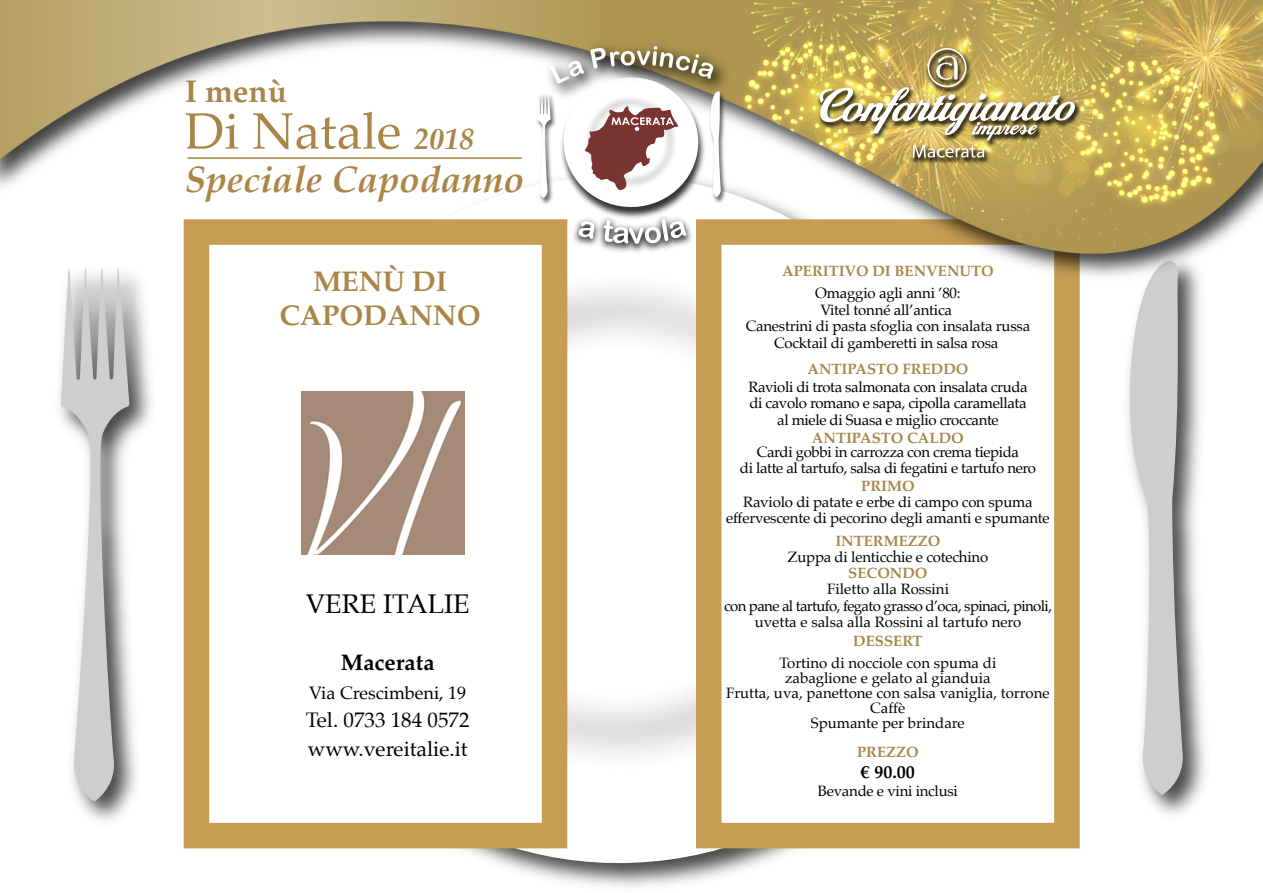
<style>
.page{position:relative;width:1263px;height:893px;background:#fff}
.page>*{position:absolute;margin:0;border:0;box-sizing:border-box;transform-origin:0 0}
.t1{font:51px "Palatino";color:#ab8548}
.t2{font:italic 700 37.5px "Palatino";color:#ab8548}
.t3{font:700 31.35px "Palatino";color:#ab8548}
.t4{font:700 28.5px/34.2px "Palatino";color:#ab8548;text-align:center}
.t5{font:27px "Palatino";color:#000}
.t6{font:700 22.5px "Palatino";color:#000}
.t7{font:21px/28.5px "Palatino";color:#000}
.t8{font:18px "Palatino";color:#000}
.t9{font:700 18px "Palatino";color:#000}
.t10{font:15px/16.5px "Palatino";letter-spacing:-.015em;color:#000;text-align:center}
.t11{font:700 15px "Palatino";color:#ab8548}
.s1{font-weight:700;font-style:italic;font-size:30px}
</style>
<div class="page">
<img style="left:59px;top:344px;width:93px;height:478px">
<svg style="left:61px;top:344px;width:68px;height:457px"></svg>
<img style="left:1147px;top:344px;width:59px;height:471px">
<svg style="left:1127px;top:344px;width:56px;height:451px"></svg>
<svg style="left:238px;top:848px;width:501px;height:38px"></svg>
<img style="left:272px;top:344px;width:497px;height:526px">
<div style="left:184px;top:219px;width:383px;height:629px;background:#fff;border:26px solid #c59e54"></div>
<svg style="left:685px;top:344px;width:395px;height:516px"></svg>
<img style="left:0;top:0;width:1263px;height:344px">
<img style="left:534px;top:52px;width:197px;height:196px">
<img style="left:496px;top:86px;width:98px;height:126px">
<img style="left:721px;top:87px;width:45px;height:124px">
<img style="left:579px;top:36px;width:48px;height:10px">
<img style="left:599px;top:40px;width:10px;height:6px">
<img style="left:609px;top:40px;width:16px;height:6px">
<img style="left:625px;top:40px;width:17px;height:6px">
<img style="left:642px;top:35px;width:36px;height:11px">
<img style="left:649px;top:40px;width:46px;height:6px">
<img style="left:680px;top:44px;width:40px;height:2px">
<img style="left:721px;top:51px;width:14px;height:50px">
<svg style="left:537px;top:46px;width:184px;height:165px"></svg>
<img style="left:569px;top:212px;width:128px;height:45px">
<svg style="left:579px;top:219px;width:107px;height:25px"></svg>
<hr style="left:187px;top:157px;width:335px;height:2px;background:#ab8548">
<img style="left:815px;top:45px;width:267px;height:120px">
<img style="left:814px;top:48px;width:262px;height:110px">
<img style="left:302px;top:392px;width:163px;height:163px">
<h3 class="t3" style="left:185px;top:64px;width:103px">I menù</h3>
<h1 class="t1" style="left:185px;top:89px;width:291px">Di Natale <span class="s1">2018</span></h1>
<h2 class="t2" style="left:185px;top:148px;width:341px">Speciale Capodanno</h2>
<h3 class="t4" style="left:279px;top:263px;width:203px">MENÙ DI<br>CAPODANNO</h3>
<h3 class="t5" style="left:306px;top:581px;width:166px">VERE ITALIE</h3>
<h3 class="t6" style="left:341px;top:643px;width:95px">Macerata</h3>
<p class="t8" style="left:309px;top:677px;width:158px">Via Crescimbeni, 19</p>
<h3 class="t7" style="left:306px;top:706px;width:165px">Tel. 0733 184 0572 www.vereitalie.it</h3>
<p class="t11" style="left:782px;top:258px;width:213px">APERITIVO DI BENVENUTO</p>
<p class="t10" style="left:746px;top:285px;width:286px">Omaggio agli anni ’80:<br>Vitel tonné all’antica<br>Canestrini di pasta sfoglia con insalata russa<br>Cocktail di gamberetti in salsa rosa</p>
<p class="t10" style="left:748px;top:378px;width:281px">Ravioli di trota salmonata con insalata cruda di cavolo romano e sapa, cipolla caramellata al miele di Suasa e miglio croccante</p>
<p class="t10" style="left:740px;top:443px;width:298px">Cardi gobbi in carrozza con crema tiepida<br>di latte al tartufo, salsa di fegatini e tartufo nero</p>
<p class="t11" style="left:807px;top:356px;width:162px">ANTIPASTO FREDDO</p>
<p class="t11" style="left:812px;top:425px;width:153px">ANTIPASTO CALDO</p>
<p class="t11" style="left:861px;top:473px;width:55px">PRIMO</p>
<p class="t10" style="left:726px;top:493px;width:325px">Raviolo di patate e erbe di campo con spuma effervescente di pecorino degli amanti e spumante</p>
<p class="t11" style="left:835px;top:528px;width:106px">INTERMEZZO</p>
<p class="t10" style="left:787px;top:549px;width:202px">Zuppa di lenticchie e cotechino</p>
<p class="t11" style="left:848px;top:560px;width:81px">SECONDO</p>
<p class="t10" style="left:724px;top:581px;width:329px">Filetto alla Rossini<br>con pane al tartufo, fegato grasso d’oca, spinaci, pinoli, uvetta e salsa alla Rossini al tartufo nero</p>
<p class="t10" style="left:726px;top:656px;width:325px;line-height:15px">Tortino di nocciole con spuma di<br>zabaglione e gelato al gianduia<br>Frutta, uva, panettone con salsa vaniglia, torrone<br>Caffè<br>Spumante per brindare</p>
<p class="t11" style="left:853px;top:628px;width:71px">DESSERT</p>
<p class="t11" style="left:857px;top:739px;width:63px">PREZZO</p>
<p class="t9" style="left:861px;top:757px;width:55px">€ 90.00</p>
<p class="t10" style="left:818px;top:782px;width:141px">Bevande e vini inclusi</p>
</div>
